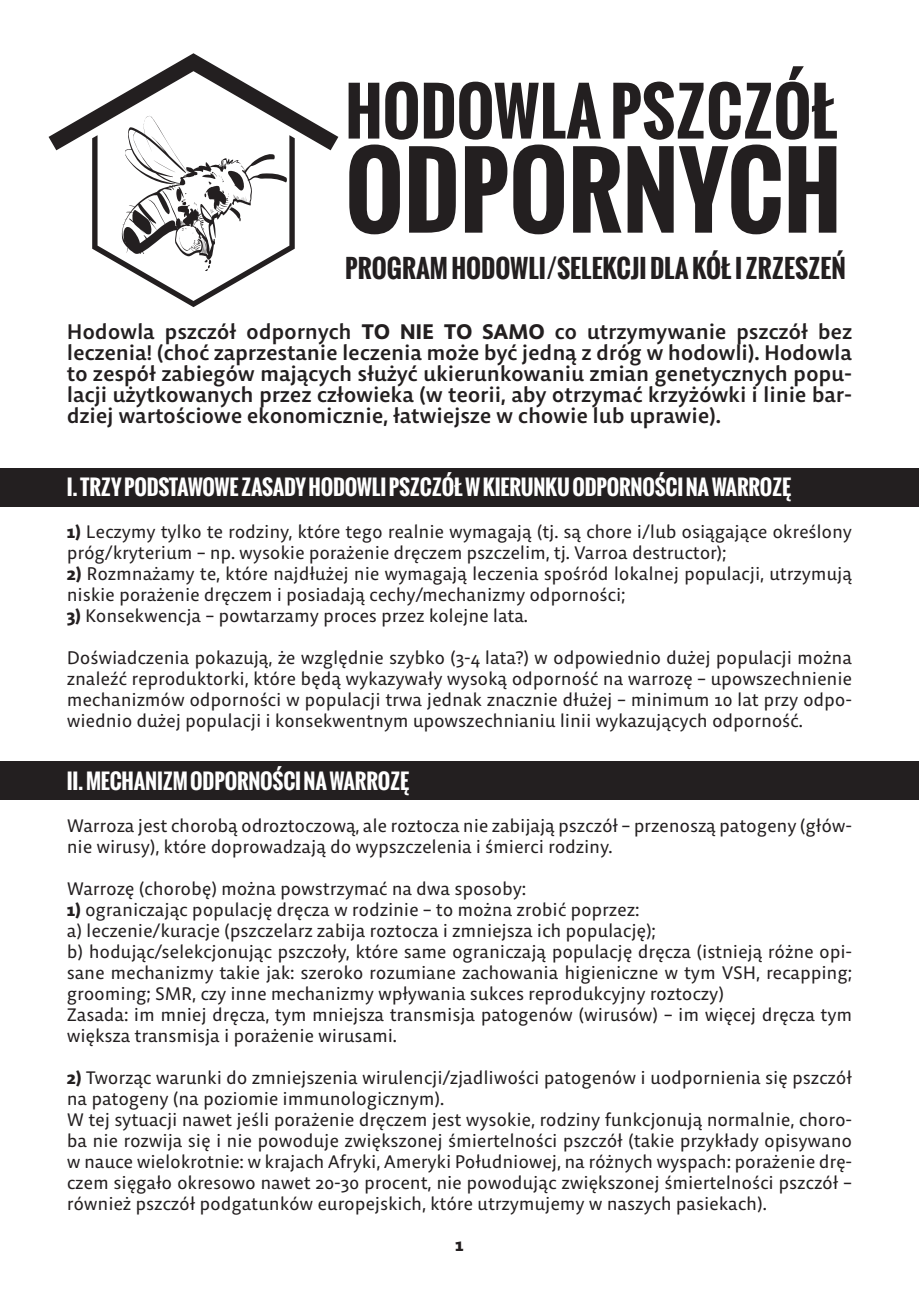
<style>
.page{position:relative;width:919px;height:1289px;background:#fff}
.page>*{position:absolute;margin:0;border:0;box-sizing:border-box;transform-origin:0 0}
.t1{font:700 98.4px "Oswald";color:#231f20}
.t2{font:700 63.45px "Oswald";color:#231f20}
.t3{font:700 25.2px "Oswald";color:#231f20}
.t4{font:500 21px/21px "Bespoke Sans";letter-spacing:-.01em;color:#231f20;text-align:justify}
.t5{font:700 21px "Oswald";letter-spacing:-.01em;color:#fff}
.t6{font:18px/21px "Bespoke Sans";letter-spacing:-.01em;color:#231f20}
.t7{font:700 18px "Bespoke Sans";color:#231f20}
.s1{font-weight:700}
</style>
<div class="page">
<div style="left:0;top:468px;width:918px;height:38px;background:#231f20"></div>
<div style="left:0;top:761px;width:918px;height:39px;background:#231f20"></div>
<svg style="left:49px;top:53px;width:289px;height:254px"></svg>
<p class="t2" style="left:345px;top:64px;width:494px">HODOWLA PSZCZÓŁ</p>
<p class="t1" style="left:345px;top:117px;width:497px">ODPORNYCH</p>
<p class="t3" style="left:345px;top:249px;width:502px">PROGRAM HODOWLI/SELEKCJI DLA KÓŁ I ZRZESZEŃ</p>
<p class="t4" style="left:67px;top:321px;width:786px">Hodowla pszczół odpornych <span class="s1">TO NIE TO SAMO</span> co utrzymywanie pszczół bez leczenia! (choć zaprzestanie leczenia może być jedną z dróg w hodowli). Hodowla to zespół zabiegów mających służyć ukierunkowaniu zmian genetycznych popu&shy;lacji użytkowanych przez człowieka (w teorii, aby otrzymać krzyżówki i linie bar&shy;dziej wartościowe ekonomicznie, łatwiejsze w chowie lub uprawie).</p>
<p class="t5" style="left:67px;top:471px;width:726px">I. TRZY PODSTAWOWE ZASADY HODOWLI PSZCZÓŁ W KIERUNKU ODPORNOŚCI NA WARROZĘ</p>
<p class="t6" style="left:67px;top:521px;width:786px"><span class="s1">1)</span> Leczymy tylko te rodziny, które tego realnie wymagają (tj. są chore i/lub osiągające określony próg/kryterium – np. wysokie porażenie dręczem pszczelim, tj. Varroa destructor);</p>
<p class="t6" style="left:67px;top:563px;width:786px"><span class="s1">2)</span> Rozmnażamy te, które najdłużej nie wymagają leczenia spośród lokalnej populacji, utrzymują niskie porażenie dręczem i posiadają cechy/mechanizmy odporności;</p>
<p class="t6" style="left:67px;top:605px;width:462px"><span class="s1">3)</span> Konsekwencja – powtarzamy proces przez kolejne lata.</p>
<p class="t6" style="left:67px;top:647px;width:786px;text-align:justify">Doświadczenia pokazują, że względnie szybko (3-4 lata?) w odpowiednio dużej populacji można znaleźć reproduktorki, które będą wykazywały wysoką odporność na warrozę – upowszechnienie mechanizmów odporności w populacji trwa jednak znacznie dłużej – minimum 10 lat przy odpo&shy;wiednio dużej populacji i konsekwentnym upowszechnianiu linii wykazujących odporność.</p>
<p class="t5" style="left:67px;top:765px;width:344px">II. MECHANIZM ODPORNOŚCI NA WARROZĘ</p>
<p class="t6" style="left:67px;top:815px;width:786px">Warroza jest chorobą odroztoczową, ale roztocza nie zabijają pszczół – przenoszą patogeny (głów&shy;nie wirusy), które doprowadzają do wypszczelenia i śmierci rodziny.</p>
<p class="t6" style="left:67px;top:878px;width:461px">Warrozę (chorobę) można powstrzymać na dwa sposoby:</p>
<p class="t6" style="left:67px;top:899px;width:574px"><span class="s1">1)</span> ograniczając populację dręcza w rodzinie – to można zrobić poprzez:</p>
<p class="t6" style="left:67px;top:920px;width:590px">a) leczenie/kuracje (pszczelarz zabija roztocza i zmniejsza ich populację);</p>
<p class="t6" style="left:67px;top:941px;width:786px;text-align:justify">b) hodując/selekcjonując pszczoły, które same ograniczają populację dręcza (istnieją różne opi&shy;sane mechanizmy takie jak: szeroko rozumiane zachowania higieniczne w tym VSH, recapping; grooming; SMR, czy inne mechanizmy wpływania sukces reprodukcyjny roztoczy)</p>
<p class="t6" style="left:67px;top:1004px;width:786px">Zasada: im mniej dręcza, tym mniejsza transmisja patogenów (wirusów) – im więcej dręcza tym większa transmisja i porażenie wirusami.</p>
<p class="t6" style="left:67px;top:1067px;width:786px"><span class="s1">2)</span> Tworząc warunki do zmniejszenia wirulencji/zjadliwości patogenów i uodpornienia się pszczół na patogeny (na poziomie immunologicznym).</p>
<p class="t6" style="left:67px;top:1109px;width:786px;text-align:justify">W tej sytuacji nawet jeśli porażenie dręczem jest wysokie, rodziny funkcjonują normalnie, choro&shy;ba nie rozwija się i nie powoduje zwiększonej śmiertelności pszczół (takie przykłady opisywano w nauce wielokrotnie: w krajach Afryki, Ameryki Południowej, na różnych wyspach: porażenie drę&shy;czem sięgało okresowo nawet 20-30 procent, nie powodując zwiększonej śmiertelności pszczół – również pszczół podgatunków europejskich, które utrzymujemy w naszych pasiekach).</p>
<p class="t7" style="left:455px;top:1233px;width:10px">1</p>
</div>
